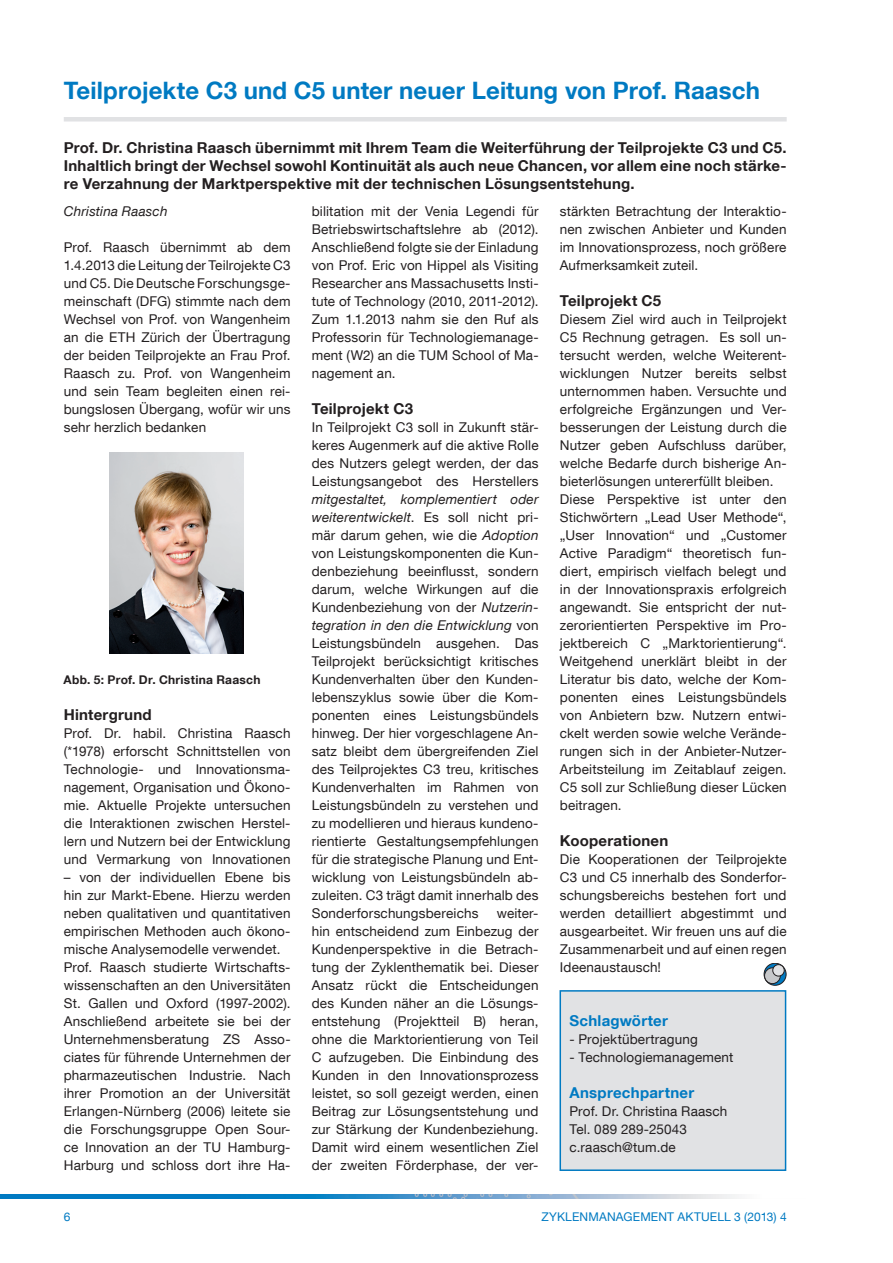
<style>
.page{position:relative;width:893px;height:1263px;background:#fff}
.page>*{position:absolute;margin:0;border:0;box-sizing:border-box;transform-origin:0 0}
.t1{font:700 24px "TUM Neue Helvetica";letter-spacing:.005em;color:#007ac2}
.t2{font:700 15px/18px "TUM Neue Helvetica";letter-spacing:.015em;color:#231f20;text-align:justify}
.t3{font:700 15px "TUM Neue Helvetica";letter-spacing:.02em;color:#007ac2}
.t4{font:13.5px/18px "TUM Neue Helvetica";letter-spacing:.01em;color:#231f20;text-align:justify}
.t5{font:italic 13.5px "TUM Neue Helvetica";letter-spacing:.015em;color:#231f20}
.t6{font:12px "TUM Neue Helvetica";letter-spacing:.015em;color:#007ac2}
.t7{font:700 12px "TUM Neue Helvetica";letter-spacing:.025em;color:#231f20}
.s1{font-style:italic}
</style>
<div class="page">
<div style="left:64px;top:117px;width:723px;height:5px;background:#e1e2e4"></div>
<svg style="left:764px;top:963px;width:22px;height:22px"></svg>
<div style="left:764px;top:963px;width:22px;height:22px;border:1px solid #231f20;border-radius:50%"></div>
<svg style="left:764px;top:968px;width:16px;height:16px"></svg>
<div style="left:764px;top:968px;width:16px;height:16px;border:1px solid #231f20;border-radius:50%"></div>
<div style="left:773px;top:965px;width:11px;height:11px;background:#e1e2e4;border-radius:50%"></div>
<div style="left:773px;top:964px;width:11px;height:12px;border:1px solid #231f20;border-radius:50%"></div>
<div style="left:560px;top:991px;width:226px;height:179px;background:#e1e2e4"></div>
<div style="left:559px;top:990px;width:227px;height:181px;border:2px solid #007ac2"></div>
<img style="left:110px;top:452px;width:133px;height:201px">
<img style="left:0;top:1194px;width:739px;height:5px">
<h1 class="t1" style="left:64px;top:75px;width:698px">Teilprojekte C3 und C5 unter neuer Leitung von Prof. Raasch</h1>
<p class="t2" style="left:64px;top:138px;width:724px">Prof. Dr. Christina Raasch übernimmt mit Ihrem Team die Weiterführung der Teilprojekte C3 und C5.<br>Inhaltlich bringt der Wechsel sowohl Kontinuität als auch neue Chancen, vor allem eine noch stärke&shy;re Verzahnung der Marktperspektive mit der technischen Lösungsentstehung.</p>
<p class="t5" style="left:64px;top:203px;width:105px">Christina Raasch</p>
<p class="t4" style="left:64px;top:238px;width:228px">Prof. Raasch übernimmt ab dem 1.4.2013 die Leitung der Teilrojekte C3 und C5. Die Deutsche Forschungsge&shy;meinschaft (DFG) stimmte nach dem Wechsel von Prof. von Wangenheim an die ETH Zürich der Übertragung der beiden Teilprojekte an Frau Prof.<br>Raasch zu. Prof. von Wangenheim und sein Team begleiten einen rei&shy;bungslosen Übergang, wofür wir uns sehr herzlich bedanken</p>
<p class="t7" style="left:64px;top:672px;width:199px">Abb. 5: Prof. Dr. Christina Raasch</p>
<p class="t2" style="left:64px;top:705px;width:89px">Hintergrund</p>
<p class="t4" style="left:64px;top:724px;width:228px">Prof. Dr. habil. Christina Raasch (*1978) erforscht Schnittstellen von Technologie- und Innovationsma&shy;nagement, Organisation und Ökono&shy;mie. Aktuelle Projekte untersuchen die Interaktionen zwischen Herstel&shy;lern und Nutzern bei der Entwicklung und Vermarkung von Innovationen</p>
<p class="t4" style="left:64px;top:868px;width:228px;text-align:left">– von der individuellen Ebene bis hin zur Markt-Ebene. Hierzu werden neben qualitativen und quantitativen empirischen Methoden auch ökono&shy;mische Analysemodelle verwendet.<br>Prof. Raasch studierte Wirtschafts&shy;wissenschaften an den Universitäten St. Gallen und Oxford (1997-2002).<br>Anschließend arbeitete sie bei der Unternehmensberatung ZS Asso&shy;ciates für führende Unternehmen der pharmazeutischen Industrie. Nach ihrer Promotion an der Universität Erlangen-Nürnberg (2006) leitete sie die Forschungsgruppe Open Sour&shy;ce Innovation an der TU Hamburg-Harburg und schloss dort ihre Ha-</p>
<p class="t4" style="left:312px;top:202px;width:228px">bilitation mit der Venia Legendi für Betriebswirtschaftslehre ab (2012).<br>Anschließend folgte sie der Einladung von Prof. Eric von Hippel als Visiting Researcher ans Massachusetts Insti&shy;tute of Technology (2010, 2011-2012).<br>Zum 1.1.2013 nahm sie den Ruf als Professorin für Technologiemanage&shy;ment (W2) an die TUM School of Ma&shy;nagement an.</p>
<p class="t2" style="left:312px;top:399px;width:103px">Teilprojekt C3</p>
<p class="t4" style="left:312px;top:418px;width:228px">In Teilprojekt C3 soll in Zukunft stär&shy;keres Augenmerk auf die aktive Rolle des Nutzers gelegt werden, der das Leistungsangebot des Herstellers</p>
<p class="t4" style="left:312px;top:490px;width:228px"><span class="s1">mitgestaltet, komplementiert oder weiterentwickelt</span>. Es soll nicht pri&shy;mär darum gehen, wie die <span class="s1">Adoption </span>von Leistungskomponenten die Kun&shy;denbeziehung beeinflusst, sondern darum, welche Wirkungen auf die Kundenbeziehung von der <span class="s1">Nutzerin&shy;tegration in den die Entwicklung</span> von Leistungsbündeln ausgehen. Das Teilprojekt berücksichtigt kritisches Kundenverhalten über den Kunden&shy;lebenszyklus sowie über die Kom&shy;ponenten eines Leistungsbündels hinweg. Der hier vorgeschlagene An&shy;satz bleibt dem übergreifenden Ziel des Teilprojektes C3 treu, kritisches Kundenverhalten im Rahmen von Leistungsbü ndeln zu verstehen und zu modellieren und hieraus kundeno&shy;rientierte Gestaltungsempfehlungen für die strategische Planung und Ent&shy;wicklung von Leistungsbündeln ab&shy;zuleiten. C3 trägt damit innerhalb des Sonderforschungsbereichs</p>
<p class="t4" style="left:312px;top:904px;width:228px;text-indent:185px">weiter&shy;hin entscheidend zum Einbezug der Kundenperspektive in die Betrach&shy;tung der Zyklenthematik bei. Dieser Ansatz rückt die Entscheidungen des Kunden näher an die Lösungs&shy;entstehung (Projektteil B) heran, ohne die Marktorientierung von Teil C aufzugeben. Die Einbindung des Kunden in den Innovationsprozess leistet, so soll gezeigt werden, einen Beitrag zur Lösungsentstehung und zur Stärkung der Kundenbeziehung.<br>Damit wird einem wesentlichen Ziel der zweiten Förderphase, der ver-</p>
<p class="t4" style="left:560px;top:202px;width:228px">stärkten Betrachtung der Interaktio&shy;nen zwischen Anbieter und Kunden im Innovationsprozess, noch größere Aufmerksamkeit zuteil.</p>
<p class="t2" style="left:560px;top:291px;width:103px">Teilprojekt C5</p>
<p class="t4" style="left:560px;top:310px;width:228px;text-align:left">Diesem Ziel wird auch in Teilprojekt C5 Rechnung getragen. Es soll un&shy;tersucht werden, welche Weiterent&shy;wicklungen Nutzer bereits selbst unternommen haben. Versuchte und erfolgreiche Ergänzungen und Ver&shy;besserungen der Leistung durch die Nutzer geben Aufschluss darüber, welche Bedarfe durch bisherige An&shy;bieterlösungen untererfüllt bleiben.<br>Diese Perspektive ist unter den Stichwörtern „Lead User Methode“, „User Innovation“ und „Customer Active Paradigm“ theoretisch fun&shy;diert, empirisch vielfach belegt und in der Innovationspraxis erfolgreich angewandt. Sie entspricht der nut&shy;zerorientierten Perspektive im Pro&shy;jektbereich C „Marktorientierung“.<br>Weitgehend unerklärt bleibt in der Literatur bis dato, welche der Kom&shy;ponenten eines Leistungsbündels von Anbietern bzw. Nutzern entwi&shy;ckelt werden sowie welche Verände&shy;rungen sich in der Anbieter-Nutzer-Arbeitsteilung im Zeitablauf zeigen.<br>C5 soll zur Schließung dieser Lücken beitragen.</p>
<p class="t2" style="left:560px;top:831px;width:110px">Kooperationen</p>
<p class="t4" style="left:560px;top:850px;width:228px">Die Kooperationen der Teilprojekte C3 und C5 innerhalb des Sonderfor&shy;schungsbereichs bestehen fort und werden detailliert abgestimmt und ausgearbeitet. Wir freuen uns auf die Zusammenarbeit und auf einen regen Ideenaustausch!</p>
<p class="t3" style="left:569px;top:1011px;width:100px">Schlagwörter</p>
<p class="t4" style="left:569px;top:1030px;width:130px">- Projektübertragung</p>
<p class="t4" style="left:569px;top:1048px;width:165px">- Technologiemanagement</p>
<p class="t3" style="left:569px;top:1083px;width:126px">Ansprechpartner</p>
<p class="t4" style="left:569px;top:1102px;width:159px;text-align:left">Prof. Dr. Christina Raasch<br>Tel. 089 289-25043 c.raasch@tum.de</p>
<p class="t6" style="left:64px;top:1209px;width:8px">6</p>
<p class="t6" style="left:541px;top:1209px;width:34px">Zyklenmanagement</p>
<p class="t6" style="left:677px;top:1209px;width:25px">aktuell</p>
<p class="t6" style="left:734px;top:1209px;width:54px">3 (2013) 4</p>
</div>
